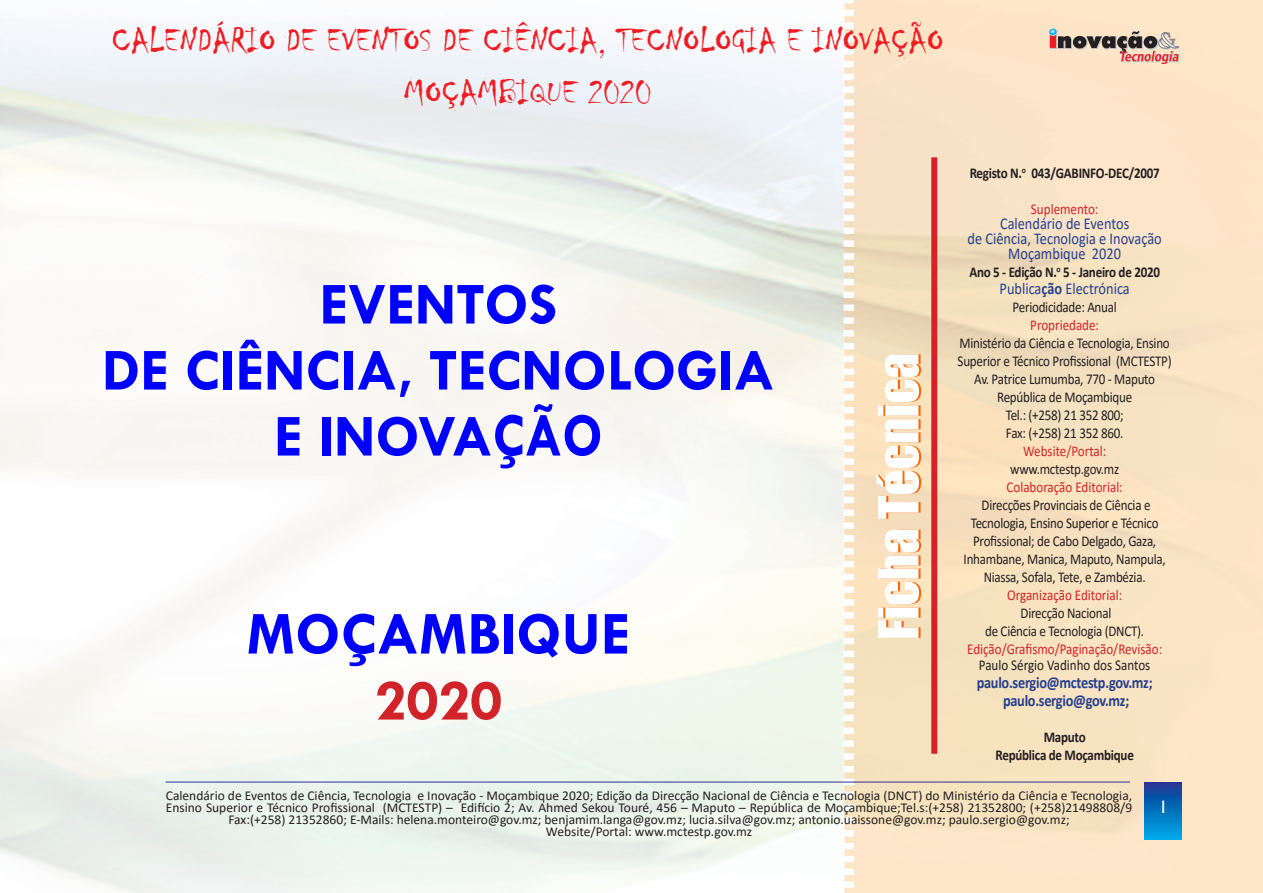
<style>
.page{position:relative;width:1263px;height:893px;background:#fff}
.page>*{position:absolute;margin:0;border:0;box-sizing:border-box;transform-origin:0 0}
.t1{font:700 61.5px "Tw Cen";color:#00f}
.t2{font:700 60px "Tw Cen";color:#00f}
.t3{font:700 60px "Tw Cen";color:#d1232a}
.t4{font:51px "Impact";color:#f60}
.t5{font:36.3px/52.5px "Chiller";color:#ee1d23;text-align:center}
.t6{font:18px "Gill Sans";color:#fff}
.t7{font:16.5px/15px "Calibri";color:#253f8e;text-align:center;scale:.87 1}
.t8{font:700 16.5px "Calibri";letter-spacing:-.02em;color:#253f8e;scale:.87 1}
.t9{font:15px/18px "Calibri";letter-spacing:-.02em;color:#231f20;scale:.87 1}
.t10{font:15px "Calibri";color:#d1232a;scale:.87 1}
.t11{font:700 15px "Calibri";letter-spacing:-.02em;color:#231f20;scale:.87 1}
.t12{font:15px "Calibri";color:#231f20;scale:.87 1}
.t13{font:13.5px/12px "Calibri";color:#231f20;text-align:center}
.s1{font-size:63px}
.s2{font-weight:700}
</style>
<div class="page">
<img style="left:0;top:0;width:1263px;height:893px">
<svg style="left:1145px;top:782px;width:36px;height:58px;background:#0770bc"></svg>
<hr style="left:166px;top:782px;width:964px;height:1px;background:#2e3092">
<svg style="left:1049px;top:29px;width:130px;height:35px;background:#c5a999"></svg>
<div style="left:931px;top:157px;width:6px;height:597px;background:#d1232a"></div>
<h3 class="t5" style="left:112px;top:16px;width:833px">CALENDÁRIO DE EVENTOS DE CIÊNCIA, TECNOLOGIA E INOVAÇÃO<br>MOÇAMBIQUE 2020</h3>
<p class="t2" style="left:319px;top:268px;width:239px">EVENTOS</p>
<p class="t2" style="left:102px;top:334px;width:674px">DE CIÊNCIA, TECNOLOGIA</p>
<p class="t2" style="left:274px;top:400px;width:330px">E INOVA<span class="s1">ÇÃO</span></p>
<p class="t1" style="left:246px;top:597px;width:385px">MOÇAMBIQUE</p>
<p class="t3" style="left:375px;top:664px;width:129px">2020</p>
<p class="t4" style="left:861px;top:640px;width:289px;rotate:-90deg">Ficha Técnica</p>
<p class="t11" style="left:970px;top:162px;width:220px">Registo N.<sup>o</sup> 043/GABINFO-DEC/2007</p>
<p class="t10" style="left:1031px;top:199px;width:79px">Suplemento:</p>
<p class="t7" style="left:1000px;top:216px;width:150px">Calendário de Eventos</p>
<p class="t7" style="left:967px;top:231px;width:225px">de Ciência, Tecnologia e Inovação<br>Moçambique 2020</p>
<p class="t11" style="left:969px;top:261px;width:221px">Ano 5 - Edição N.<sup>o</sup> 5 - Janeiro de 2020</p>
<p class="t7" style="left:999px;top:280px;width:151px">Publica<span class="s2">ção</span> Electrónica</p>
<p class="t9" style="left:1012px;top:297px;width:121px">Periodicidade: Anual</p>
<p class="t10" style="left:1030px;top:314px;width:81px">Propriedade:</p>
<p class="t9" style="left:958px;top:333px;width:248px">Ministério da Ciência e Tecnologia, Ensino<br>Superior e Técnico Profissional (MCTESTP)</p>
<p class="t9" style="left:974px;top:369px;width:209px">Av. Patrice Lumumba, 770 - Maputo</p>
<p class="t9" style="left:997px;top:387px;width:157px">República de Moçambique</p>
<p class="t9" style="left:1006px;top:405px;width:137px">Tel.: (+258) 21 352 800;</p>
<p class="t9" style="left:1006px;top:423px;width:136px">Fax: (+258) 21 352 860.</p>
<p class="t10" style="left:1023px;top:440px;width:97px">Website/Portal:</p>
<p class="t9" style="left:1010px;top:459px;width:127px">www.mctestp.gov.mz</p>
<p class="t10" style="left:1006px;top:476px;width:135px">Colaboração Editorial:</p>
<p class="t9" style="left:964px;top:495px;width:234px;text-align:center">Direcções Provinciais de Ciência e Tecnologia, Ensino Superior e Técnico Profissional; de Cabo Delgado, Gaza, Inhambane, Manica, Maputo, Nampula, Niassa, Sofala, Tete, e Zambézia.</p>
<p class="t10" style="left:1007px;top:584px;width:134px">Organização Editorial:</p>
<p class="t9" style="left:1020px;top:603px;width:106px">Direcção Nacional</p>
<p class="t9" style="left:985px;top:621px;width:184px">de Ciência e Tecnologia (DNCT).</p>
<p class="t10" style="left:967px;top:638px;width:226px">Edição/Grafismo/Paginação/Revisão:</p>
<p class="t12" style="left:979px;top:655px;width:199px">Paulo Sérgio Vadinho dos Santos</p>
<p class="t8" style="left:977px;top:671px;width:204px">paulo.sergio@mctestp.gov.mz;</p>
<p class="t8" style="left:1003px;top:689px;width:147px">paulo.sergio@gov.mz;</p>
<p class="t11" style="left:1044px;top:726px;width:50px">Maputo</p>
<p class="t11" style="left:995px;top:744px;width:161px">República de Moçambique</p>
<p class="t13" style="left:166px;top:789px;width:968px">Calendário de Eventos de Ciência, Tecnologia e Inovação - Moçambique 2020; Edição da Direcção Nacional de Ciência e Tecnologia (DNCT) do Ministério da Ciência e Tecnologia, Ensino Superior e Técnico Profissional (MCTESTP) – Edifício 2; Av. Ahmed Sekou Touré, 456 – Maputo – República de Moçambique;Tel.s:(+258) 21352800; (+258)21498808/9<br>Fax:(+258) 21352860; E-Mails: helena.monteiro@gov.mz; benjamim.langa@gov.mz; lucia.silva@gov.mz; antonio.uaissone@gov.mz; paulo.sergio@gov.mz;<br>Website/Portal: www.mctestp.gov.mz</p>
<h3 class="t6" style="left:1159px;top:796px;width:10px">1</h3>
</div>
